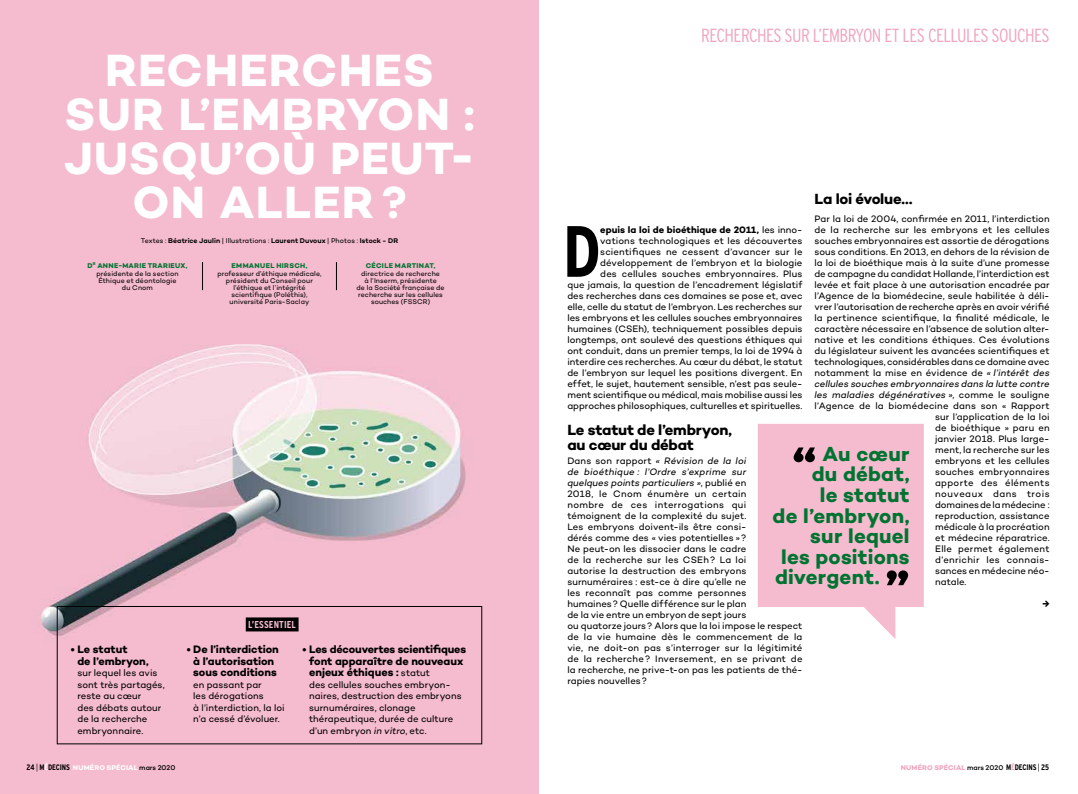
<style>
.page{position:relative;width:1078px;height:794px;background:#fff}
.page>*{position:absolute;margin:0;border:0;box-sizing:border-box;transform-origin:0 0}
.t1{font:700 condensed 72.4px "Interstate";color:#000}
.t2{font:700 54.9px "Campton";color:#000}
.t3{font:700 46px/44px "Campton";letter-spacing:.03em;color:#fff;text-align:center}
.t4{font:700 20.6px "Campton";letter-spacing:.01em;color:#007332}
.t5{font:300 condensed 19px "Interstate";letter-spacing:-.03em;color:#f0a5be}
.t6{font:700 15px/15px "Campton";letter-spacing:-.015em;color:#000}
.t7{font:700 11px/11.5px "Campton";letter-spacing:-.005em;color:#000}
.t8{font:700 condensed 10px "Interstate";letter-spacing:.01em;color:#f4bcce}
.t9{font:9.5px/11px "Campton";letter-spacing:.005em;color:#000}
.t10{font:italic 9.5px "Campton";letter-spacing:.005em;color:#000}
.t11{font:9.5px "Campton";letter-spacing:.03em;color:#000}
.t12{font:9.5px "Campton";letter-spacing:.025em;color:#000}
.t13{font:9.5px "Campton";letter-spacing:.035em;color:#000}
.t14{font:9.5px "Campton";letter-spacing:.05em;color:#000}
.t15{font:700 9.5px "Campton";color:#000}
.t16{font:7px/7px "Campton";letter-spacing:.01em;color:#000;text-align:center}
.t17{font:600 7px "Campton";letter-spacing:.01em;color:#000}
.t18{font:700 7px "Campton";letter-spacing:.02em;color:#fff}
.t19{font:700 7px "Campton";letter-spacing:.02em;color:#f0a5be}
.t20{font:700 7px "Campton";letter-spacing:.04em;color:#007332}
.s1{font-weight:400}
.s2{font-weight:700;color:#007332}
.s3{font-weight:400;font-size:9.5px}
.s4{font-style:italic}
.s5{font-style:normal}
.s6{font-weight:700}
.s7{font-family:"Interstate";font-stretch:condensed;font-size:8px;color:#000}
.s8{font-family:"Interstate";font-weight:300;font-stretch:condensed;font-size:8px;color:#000}
.s9{font-family:"Interstate";font-stretch:condensed;font-size:8px}
.s10{font-weight:500;color:#000}
</style>
<div class="page">
<img style="left:0;top:0;width:539px;height:794px">
<div style="left:246px;top:617px;width:52px;height:14px;background:#000"></div>
<div style="left:57px;top:606px;width:425px;height:138px;border:1px solid #000"></div>
<svg style="left:202px;top:262px;width:1px;height:28px"></svg>
<svg style="left:336px;top:262px;width:1px;height:28px"></svg>
<svg style="left:757px;top:424px;width:166px;height:215px;background:#f5c5d4"></svg>
<h3 class="t3" style="left:64px;top:47px;width:412px">RECHERCHES<br>SUR L’EMBRYON :<br>JUSQU’OÙ PEUT-<br>ON ALLER ?</h3>
<p class="t17" style="left:141px;top:236px;width:259px"><span class="s1">Textes :</span> Béatrice Jaulin <span class="s1">| Illustrations :</span> Laurent Duvoux <span class="s1">| Photos :</span> Istock - DR</p>
<p class="t16" style="left:87px;top:261px;width:101px;line-height:8.4px"><span class="s2">D</span><sup>R</sup> <span class="s2">ANNE-MARIE TRARIEUX, </span>présidente de la section</p>
<p class="t16" style="left:98px;top:277px;width:80px">Éthique et déontologie du Cnom</p>
<p class="t20" style="left:231px;top:261px;width:77px">EMMANUEL HIRSCH,</p>
<p class="t16" style="left:217px;top:270px;width:106px">professeur d’éthique médicale, président du Conseil pour l’éthique et l’intégrité scientifique (Poléthis), université Paris-Saclay</p>
<p class="t20" style="left:365px;top:261px;width:71px">CÉCILE MARTINAT,</p>
<p class="t16" style="left:356px;top:270px;width:89px">directrice de recherche<br>à l’Inserm, présidente<br>de la Société française de recherche sur les cellules souches (FSSCR)</p>
<p class="t8" style="left:248px;top:619px;width:49px">L’ESSENTIEL</p>
<p class="t7" style="left:77px;top:643px;width:73px;text-indent:-7px">• Le statut<br>de l’embryon,</p>
<p class="t9" style="left:77px;top:667px;width:89px;line-height:11.5px">sur lequel les avis sont très partagés, reste au cœur<br>des débats autour de la recherche embryonnaire.</p>
<p class="t7" style="left:187px;top:643px;width:94px;text-align:center">• De l’interdiction à l’autorisation sous conditions</p>
<p class="t9" style="left:193px;top:678px;width:93px;line-height:11.5px">en passant par<br>les dérogations<br>à l’interdiction, la loi n’a cessé d’évoluer.</p>
<p class="t7" style="left:309px;top:643px;width:158px;text-indent:-7px">• Les découvertes scientifiques font apparaître de nouveaux enjeux éthiques : <span class="s3">statut</span></p>
<p class="t9" style="left:309px;top:678px;width:154px;line-height:11.5px">des cellules souches embryon&shy;naires, destruction des embryons surnuméraires, clonage thérapeutique, durée de culture d’un embryon <span class="s4">in vitro</span>, etc.</p>
<h3 class="t5" style="left:701px;top:25px;width:350px">RECHERCHES SUR L’EMBRYON ET LES CELLULES SOUCHES</h3>
<h3 class="t6" style="left:814px;top:191px;width:99px">La loi évolue…</h3>
<p class="t9" style="left:814px;top:213px;width:236px">Par la loi de 2004, confirmée en 2011, l’interdiction</p>
<p class="t9" style="left:814px;top:224px;width:236px">de la recherche sur les embryons et les cellules</p>
<p class="t9" style="left:814px;top:235px;width:236px">souches embryonnaires est assortie de dérogations</p>
<p class="t9" style="left:814px;top:246px;width:236px">sous conditions. En 2013, en dehors de la révision de</p>
<p class="t9" style="left:814px;top:257px;width:236px">la loi de bioéthique mais à la suite d’une promesse</p>
<p class="t9" style="left:814px;top:268px;width:236px">de campagne du candidat Hollande, l’interdiction est</p>
<p class="t9" style="left:814px;top:279px;width:236px">levée et fait place à une autorisation encadrée par</p>
<p class="t9" style="left:814px;top:290px;width:236px">l’Agence de la biomédecine, seule habilitée à déli-</p>
<p class="t9" style="left:814px;top:301px;width:236px">vrer l’autorisation de recherche après en avoir vérifié</p>
<p class="t9" style="left:814px;top:312px;width:236px">la pertinence scientifique, la finalité médicale, le</p>
<p class="t9" style="left:814px;top:323px;width:236px">caractère nécessaire en l’absence de solution alter-</p>
<p class="t9" style="left:814px;top:334px;width:236px">native et les conditions éthiques. Ces évolutions</p>
<p class="t9" style="left:814px;top:345px;width:236px">du législateur suivent les avancées scientifiques et</p>
<p class="t9" style="left:814px;top:356px;width:236px">technologiques, considérables dans ce domaine avec</p>
<p class="t9" style="left:814px;top:367px;width:236px">notamment la mise en évidence de <span class="s4">« l’intérêt des</span></p>
<p class="t10" style="left:814px;top:378px;width:236px">cellules souches embryonnaires dans la lutte contre</p>
<p class="t10" style="left:814px;top:389px;width:236px">les maladies dégénératives »<span class="s5">, comme le souligne</span></p>
<p class="t9" style="left:814px;top:400px;width:236px">l’Agence de la biomédecine dans son « Rapport</p>
<p class="t9" style="left:934px;top:411px;width:116px">sur l’application de la loi</p>
<p class="t9" style="left:934px;top:422px;width:116px">de bioéthique » paru en</p>
<p class="t9" style="left:934px;top:433px;width:116px">janvier 2018. Plus large-</p>
<p class="t9" style="left:934px;top:444px;width:116px">ment, la recherche sur les</p>
<p class="t9" style="left:934px;top:455px;width:116px">embryons et les cellules</p>
<p class="t9" style="left:934px;top:466px;width:116px">souches embryonnaires</p>
<p class="t13" style="left:934px;top:477px;width:116px">apporte des éléments</p>
<p class="t14" style="left:934px;top:488px;width:116px">nouveaux dans trois</p>
<p class="t9" style="left:934px;top:499px;width:116px">domaines de la médecine :</p>
<p class="t9" style="left:934px;top:510px;width:116px">reproduction, assistance</p>
<p class="t9" style="left:934px;top:521px;width:116px">médicale à la procréation</p>
<p class="t9" style="left:934px;top:532px;width:116px">et médecine réparatrice.</p>
<p class="t12" style="left:934px;top:543px;width:116px">Elle permet également</p>
<p class="t11" style="left:934px;top:554px;width:116px">d’enrichir les connais-</p>
<p class="t9" style="left:934px;top:565px;width:116px">sances en médecine néo-</p>
<p class="t9" style="left:934px;top:576px;width:33px">natale.</p>
<p class="t9" style="left:567px;top:224px;width:236px;text-align:right"><span class="s6">epuis la loi de bioéthique de 2011,</span> les inno&shy;vations technologiques et les découvertes scientifiques ne cessent d’avancer sur le développement de l’embryon et la biologie<br>des cellules souches embryonnaires. Plus<br>que jamais, la question de l’encadrement législatif des recherches dans ces domaines se pose et, avec elle, celle du statut de l’embryon. Les recherches sur les embryons et les cellules souches embryonnaires humaines (CSEh), techniquement possibles depuis longtemps, ont soulevé des questions éthiques qui ont conduit, dans un premier temps, la loi de 1994 à interdire ces recherches. Au cœur du débat, le statut de l’embryon sur lequel les positions divergent. En effet, le sujet, hautement sensible, n’est pas seule&shy;ment scientifique ou médical, mais mobilise aussi les approches philosophiques, culturelles et spirituelles.</p>
<h3 class="t6" style="left:567px;top:422px;width:166px">Le statut de l’embryon, au cœur du débat</h3>
<p class="t9" style="left:567px;top:455px;width:236px">Dans son rapport <span class="s4">« Révision de la loi<br>de bioéthique : l’Ordre s’exprime sur<br>quelques points particuliers »</span>, publié en<br>2018, le Cnom énumère un certain<br>nombre de ces interrogations qui témoignent de la complexité du sujet.<br>Les embryons doivent-ils être consi-<br>dérés comme des « vies potentielles »?<br>Ne peut-on les dissocier dans le cadre<br>de la recherche sur les CSEh? La loi<br>autorise la destruction des embryons surnuméraires : est-ce à dire qu’elle ne<br>les reconnaît pas comme personnes<br>humaines? Quelle différence sur le plan<br>de la vie entre un embryon de sept jours<br>ou quatorze jours? Alors que la loi impose le respect de la vie humaine dès le commencement de la vie, ne doit-on pas s’interroger sur la légitimité de la recherche? Inversement, en se privant de la recherche, ne prive-t-on pas les patients de thé&shy;rapies nouvelles?</p>
<h1 class="t1" style="left:562px;top:211px;width:40px">D</h1>
<h2 class="t2" style="left:792px;top:431px;width:26px">“</h2>
<h3 class="t4" style="left:822px;top:440px;width:89px">Au cœur</h3>
<h3 class="t4" style="left:811px;top:461px;width:99px">du débat,</h3>
<h3 class="t4" style="left:819px;top:482px;width:91px">le statut</h3>
<h3 class="t4" style="left:772px;top:502px;width:138px">de l’embryon,</h3>
<h3 class="t4" style="left:810px;top:523px;width:101px">sur lequel</h3>
<h3 class="t4" style="left:781px;top:543px;width:130px">les positions</h3>
<h3 class="t4" style="left:774px;top:564px;width:106px">divergent.</h3>
<h2 class="t2" style="left:885px;top:554px;width:26px">”</h2>
<p class="t15" style="left:1042px;top:597px;width:9px">→</p>
<p class="t18" style="left:26px;top:763px;width:150px"><span class="s7">24</span> <span class="s8">|</span> <span class="s7">M</span><span class="s9">É</span><span class="s7">DECINS</span> NUMÉRO SPÉCIAL <span class="s10">mars 2020</span></p>
<p class="t19" style="left:900px;top:763px;width:150px">NUMÉRO SPÉCIAL <span class="s10">mars 2020</span> <span class="s7">M</span><span class="s9">É</span><span class="s7">DECINS</span> <span class="s8">|</span> <span class="s7">25</span></p>
</div>
